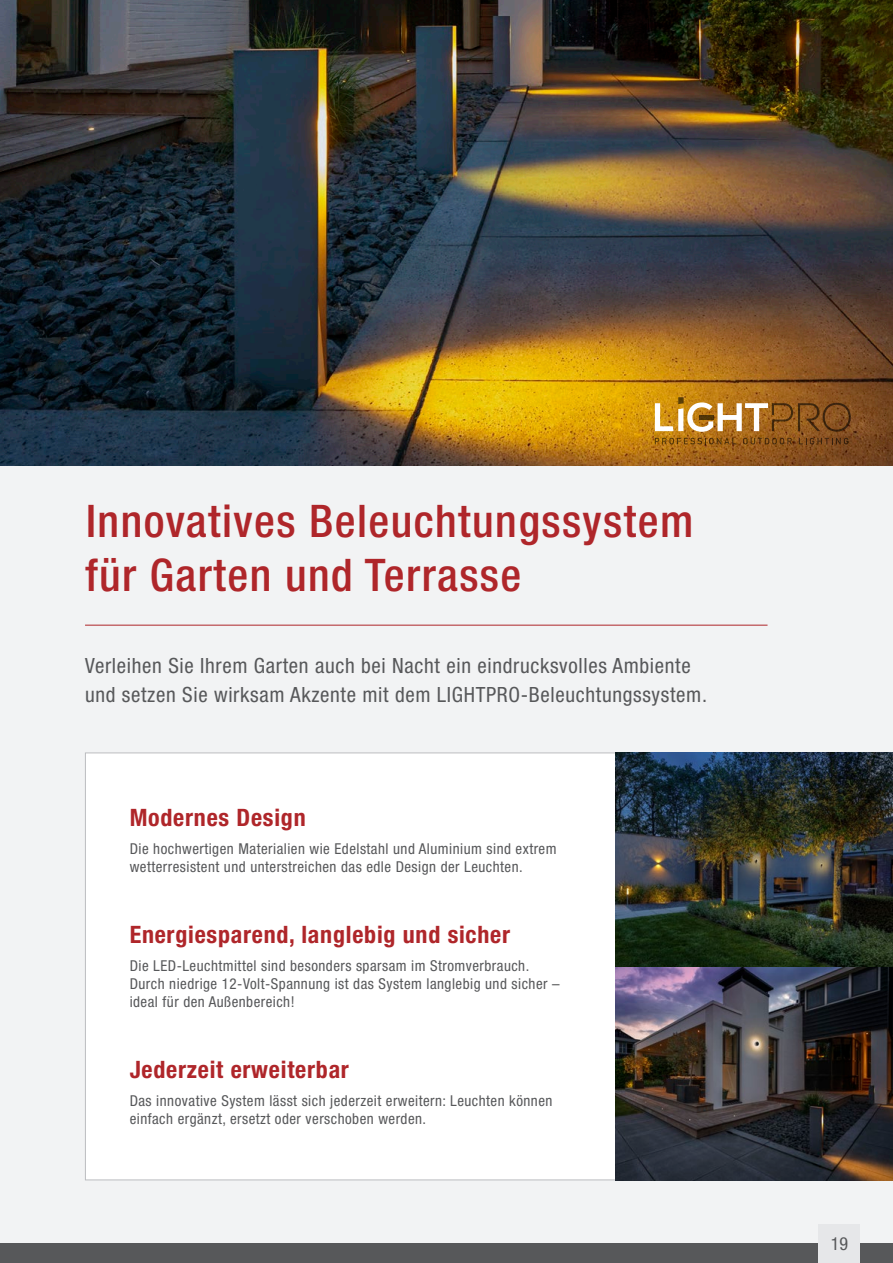
<style>
.page{position:relative;width:893px;height:1263px;background:#f2f3f4}
.page>*{position:absolute;margin:0;border:0;box-sizing:border-box;transform-origin:0 0}
.t1{font:500 condensed 45px/54px "Helvetica Neue LT Pro";letter-spacing:.03em;color:#af262a}
.t2{font:700 condensed 24px "Helvetica Neue LT Pro";letter-spacing:.03em;color:#af262a}
.t3{font:condensed 21px/28.5px "Helvetica Neue LT Pro";letter-spacing:.03em;color:#57585a}
.t4{font:condensed 18px "Helvetica Neue LT Pro";color:#57585a}
.t5{font:condensed 15px/18px "Helvetica Neue LT Pro";letter-spacing:.03em;color:#57585a}
</style>
<div class="page">
<img style="left:0;top:0;width:893px;height:465px">
<div style="left:0;top:1243px;width:893px;height:20px;background:#57585a"></div>
<div style="left:819px;top:1225px;width:41px;height:38px;background:#e6e7e9"></div>
<hr style="left:85px;top:625px;width:682px;height:1px;background:#af262a">
<div style="left:85px;top:752px;width:559px;height:428px;background:#fff;border:1px solid #bcbdc0"></div>
<svg style="left:655px;top:397px;width:196px;height:35px"></svg>
<div style="left:699px;top:415px;width:14px;height:5px;background:#513608"></div>
<svg style="left:655px;top:438px;width:81px;height:6px"></svg>
<svg style="left:743px;top:438px;width:49px;height:6px"></svg>
<svg style="left:799px;top:438px;width:49px;height:6px"></svg>
<img style="left:615px;top:752px;width:278px;height:216px">
<img style="left:615px;top:968px;width:278px;height:212px">
<h1 class="t1" style="left:85px;top:493px;width:610px">Innovatives Beleuchtungssystem für Garten und Terrasse</h1>
<h3 class="t3" style="left:85px;top:651px;width:623px">Verleihen Sie Ihrem Garten auch bei Nacht ein eindrucksvolles Ambiente und setzen Sie wirksam Akzente mit dem LIGHTPRO-Beleuchtungssystem.</h3>
<h2 class="t2" style="left:130px;top:803px;width:177px">Modernes Design</h2>
<p class="t5" style="left:130px;top:839px;width:428px">Die hochwertigen Materialien wie Edelstahl und Aluminium sind extrem wetterresistent und unterstreichen das edle Design der Leuchten.</p>
<h2 class="t2" style="left:130px;top:920px;width:382px">Energiesparend, langlebig und sicher</h2>
<p class="t5" style="left:130px;top:956px;width:431px">Die LED-Leuchtmittel sind besonders sparsam im Stromverbrauch.<br>Durch niedrige 12-Volt-Spannung ist das System langlebig und sicher – ideal für den Außenbereich!</p>
<h2 class="t2" style="left:130px;top:1055px;width:221px">Jederzeit erweiterbar</h2>
<p class="t5" style="left:130px;top:1091px;width:424px">Das innovative System lässt sich jederzeit erweitern: Leuchten können einfach ergänzt, ersetzt oder verschoben werden.</p>
<p class="t4" style="left:831px;top:1233px;width:19px">19</p>
</div>
